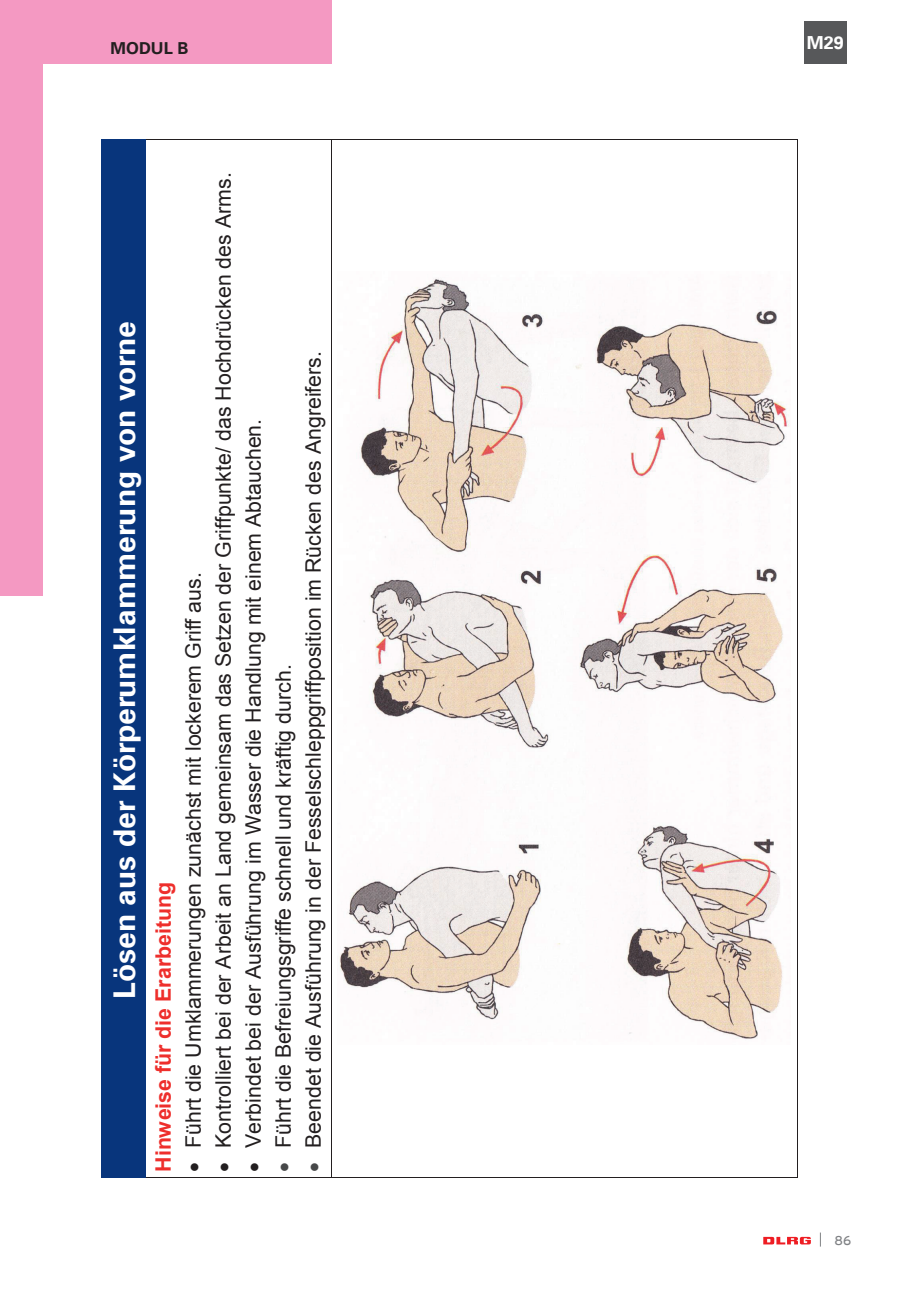
<style>
.page{position:relative;width:919px;height:1289px;background:#fff}
.page>*{position:absolute;margin:0;border:0;box-sizing:border-box;transform-origin:0 0}
.t1{font:700 30px "DLRG Univers";color:#fff}
.t2{font:700 26.7px "Arial";color:#fff}
.t3{font:21.3px "Arial";color:#231f20}
.t4{font:700 21.3px "Arial";color:#ee2f2c}
.t5{font:700 18px "DLRG Univers";color:#fff}
.t6{font:700 16.5px "DLRG Univers";color:#231f20}
.t7{font:12.75px "Interstate";color:#808285}
.s1{color:#474849}
</style>
<div class="page">
<svg style="left:820px;top:1232px;width:1px;height:14px"></svg>
<svg style="left:763px;top:1236px;width:47px;height:8px"></svg>
<div style="left:13px;top:0;width:319px;height:64px;background:#f499c2"></div>
<div style="left:0;top:0;width:43px;height:595px;background:#f499c2"></div>
<hr style="left:108px;top:139px;width:36px;height:1px;background:#231f20">
<hr style="left:151px;top:1176px;width:180px;height:1px;background:#231f20">
<hr style="left:151px;top:139px;width:180px;height:1px;background:#231f20">
<hr style="left:331px;top:140px;width:1px;height:1036px;background:#231f20">
<hr style="left:338px;top:1176px;width:458px;height:1px;background:#231f20">
<hr style="left:796px;top:140px;width:1px;height:1036px;background:#231f20">
<hr style="left:338px;top:139px;width:458px;height:1px;background:#231f20">
<img style="left:339px;top:278px;width:451px;height:761px">
<div style="left:804px;top:21px;width:42px;height:43px;background:#57585a"></div>
<div style="left:101px;top:140px;width:44px;height:1037px;background:#08357c"></div>
<p class="t6" style="left:111px;top:39px;width:79px">MODUL B</p>
<h1 class="t1" style="left:107px;top:999px;width:679px;rotate:-90deg">Lösen aus der Körperumklammerung von vorne</h1>
<p class="t2" style="left:106px;top:963px;width:611px;rotate:-90deg">Lösen aus der Körperumklammerung von vorne</p>
<p class="t4" style="left:149px;top:1171px;width:291px;rotate:-90deg">Hinweise für die Erarbeitung</p>
<p class="t3" style="left:179px;top:1171px;width:601px;rotate:-90deg">• Führt die Umklammerungen zunächst mit lockerem Griff aus.</p>
<p class="t3" style="left:209px;top:1171px;width:1000px;rotate:-90deg">• Kontrolliert bei der Arbeit an Land gemeinsam das Setzen der Griffpunkte/ das Hochdrücken des Arms.</p>
<p class="t3" style="left:239px;top:1171px;width:754px;rotate:-90deg">• Verbindet bei der Ausführung im Wasser die Handlung mit einem Abtauchen.</p>
<p class="t3" style="left:269px;top:1171px;width:508px;rotate:-90deg"><span class="s1">•</span> Führt die Befreiungsgriffe schnell und kräftig durch.</p>
<p class="t3" style="left:299px;top:1171px;width:822px;rotate:-90deg"><span class="s1">•</span> Beendet die Ausführung in der Fesselschleppgriffposition im Rücken des Angreifers.</p>
<p class="t5" style="left:806px;top:32px;width:39px">M29</p>
<p class="t7" style="left:834px;top:1233px;width:18px">86</p>
</div>
